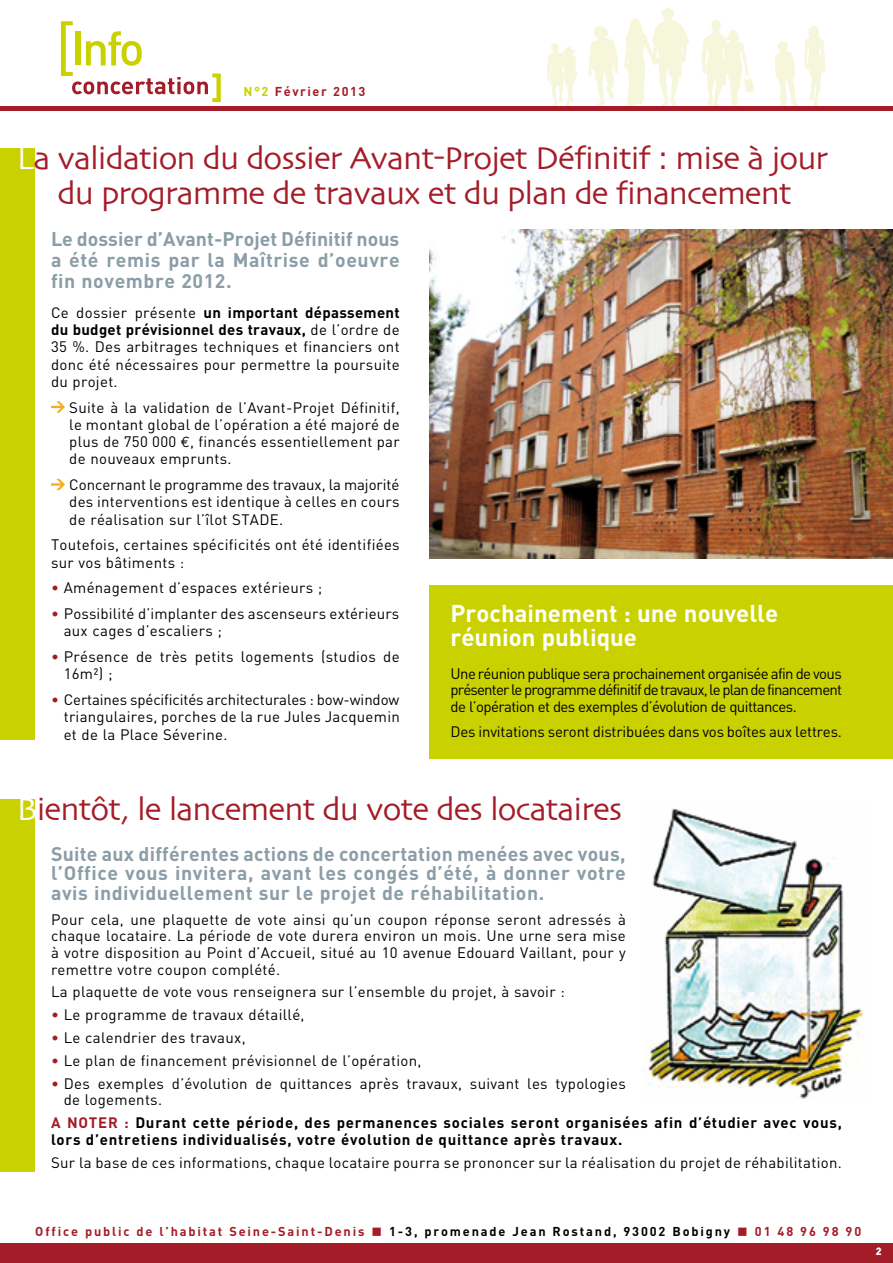
<style>
.page{position:relative;width:893px;height:1263px;background:#fff}
.page>*{position:absolute;margin:0;border:0;box-sizing:border-box;transform-origin:0 0}
.t1{font:33px/34.5px "Skia";letter-spacing:-.03em;color:#a41c28;text-align:center}
.t2{font:700 24px/24px "DIN";color:#fff}
.t3{font:700 19.5px/21px "DIN";letter-spacing:.03em;color:#8b9da6;text-align:justify}
.t4{font:15px/17.2px "DIN";letter-spacing:.02em;color:#000;text-align:justify}
.t5{font:700 15px/16.5px "DIN";letter-spacing:.05em;color:#000}
.t6{font:15px "DIN";letter-spacing:-.01em;color:#000}
.t7{font:700 12.75px "DIN";letter-spacing:.145em;color:#a41c28}
.t8{font:700 12.75px "DIN";letter-spacing:.12em;color:#a41c28}
.t9{font:900 10.5px "DIN";color:#fff}
.s1{color:#c9d200}
.s2{color:#fff}
.s3{font-weight:700}
.s4{font-family:"Euro Mono Std"}
.s5{color:#a41c28}
.s6{color:#000}
</style>
<div class="page">
<svg style="left:804px;top:26px;width:21px;height:80px"></svg>
<svg style="left:775px;top:41px;width:23px;height:65px"></svg>
<svg style="left:624px;top:8px;width:65px;height:98px"></svg>
<svg style="left:588px;top:26px;width:30px;height:80px"></svg>
<svg style="left:547px;top:43px;width:30px;height:63px"></svg>
<svg style="left:701px;top:20px;width:53px;height:86px"></svg>
<div style="left:0;top:1244px;width:893px;height:19px;background:#a41c28"></div>
<div style="left:0;top:106px;width:893px;height:5px;background:#a41c28"></div>
<svg style="left:61px;top:21px;width:160px;height:81px"></svg>
<svg style="left:51px;top:401px;width:14px;height:12px"></svg>
<svg style="left:51px;top:479px;width:14px;height:11px"></svg>
<div style="left:0;top:149px;width:34px;height:591px;background:#c9d200"></div>
<div style="left:429px;top:585px;width:464px;height:174px;background:#c9d200"></div>
<div style="left:0;top:799px;width:34px;height:372px;background:#c9d200"></div>
<img style="left:429px;top:230px;width:464px;height:328px">
<img style="left:643px;top:808px;width:222px;height:291px">
<p class="t8" style="left:243px;top:83px;width:124px"><span class="s1">N°2</span> Février 2013</p>
<h1 class="t1" style="left:17px;top:143px;width:813px"><span class="s2">L</span>a validation du dossier Avant-Projet Définitif : mise à jour du programme de travaux et du plan de financement</h1>
<h3 class="t3" style="left:51px;top:227px;width:350px">Le dossier d’Avant-Projet Définitif nous a été remis par la Maîtrise d’oeuvre fin novembre 2012.</h3>
<p class="t4" style="left:51px;top:304px;width:350px">Ce dossier présente <span class="s3">un important dépassement du budget prévisionnel des travaux,</span> de l’ordre de 35 %. Des arbitrages techniques et financiers ont donc été nécessaires pour permettre la poursuite du projet.</p>
<p class="t4" style="left:69px;top:398px;width:332px">Suite à la validation de l’Avant-Projet Définitif, le montant global de l’opération a été majoré de plus de 750 000 <span class="s4">€</span>, financés essentiellement par de nouveaux emprunts.</p>
<p class="t4" style="left:69px;top:476px;width:332px">Concernant le programme des travaux, la majorité des interventions est identique à celles en cours de réalisation sur l’îlot STADE.</p>
<p class="t4" style="left:51px;top:536px;width:350px">Toutefois, certaines spécificités ont été identifiées sur vos bâtiments :</p>
<p class="t4" style="left:51px;top:579px;width:273px"><span class="s5">•</span> Aménagement d’espaces extérieurs ;</p>
<p class="t4" style="left:64px;top:605px;width:337px;text-indent:-13px"><span class="s5">•</span> Possibilité d’implanter des ascenseurs extérieurs aux cages d’escaliers ;</p>
<p class="t4" style="left:64px;top:648px;width:337px;text-indent:-13px"><span class="s5">•</span> Présence de très petits logements (studios de<br>16m²) ;</p>
<p class="t4" style="left:64px;top:691px;width:338px;text-indent:-13px"><span class="s5">•</span> Certaines spécificités architecturales : bow-window triangulaires, porches de la rue Jules Jacquemin et de la Place Séverine.</p>
<h2 class="t2" style="left:451px;top:600px;width:329px">Prochainement : une nouvelle réunion publique</h2>
<p class="t4" style="left:451px;top:665px;width:393px;line-height:16.5px">Une réunion publique sera prochainement organisée afin de vous présenter le programme définitif de travaux, le plan de financement de l’opération et des exemples d’évolution de quittances.</p>
<p class="t6" style="left:451px;top:722px;width:393px">Des invitations seront distribuées dans vos boîtes aux lettres.</p>
<h1 class="t1" style="left:17px;top:794px;width:607px"><span class="s2">B</span>ientôt, le lancement du vote des locataires</h1>
<h3 class="t3" style="left:51px;top:843px;width:576px;line-height:19.5px">Suite aux différentes actions de concertation menées avec vous, l’Office vous invitera, avant les congés d’été, à donner votre avis individuellement sur le projet de réhabilitation.</h3>
<p class="t4" style="left:51px;top:911px;width:576px;line-height:16.5px">Pour cela, une plaquette de vote ainsi qu’un coupon réponse seront adressés à chaque locataire. La période de vote durera environ un mois. Une urne sera mise à votre disposition au Point d’Accueil, situé au 10 avenue Edouard Vaillant, pour y remettre votre coupon complété.</p>
<p class="t4" style="left:51px;top:983px;width:515px">La plaquette de vote vous renseignera sur l’ensemble du projet, à savoir :</p>
<p class="t4" style="left:51px;top:1006px;width:255px"><span class="s5">•</span> Le programme de travaux détaillé,</p>
<p class="t4" style="left:51px;top:1029px;width:196px"><span class="s5">•</span> Le calendrier des travaux,</p>
<p class="t4" style="left:51px;top:1052px;width:372px"><span class="s5">•</span> Le plan de financement prévisionnel de l’opération,</p>
<p class="t4" style="left:64px;top:1075px;width:564px;line-height:16.5px;text-indent:-13px"><span class="s5">•</span> Des exemples d’évolution de quittances après travaux, suivant les typologies de logements.</p>
<p class="t5" style="left:51px;top:1114px;width:792px"><span class="s5">A NOTER :</span> Durant cette période, des permanences sociales seront organisées afin d’étudier avec vous, lors d’entretiens individualisés, votre évolution de quittance après travaux.</p>
<p class="t4" style="left:51px;top:1153px;width:792px">Sur la base de ces informations, chaque locataire pourra se prononcer sur la réalisation du projet de réhabilitation.</p>
<p class="t7" style="left:35px;top:1223px;width:827px">Office public de l’habitat Seine-Saint-Denis ■ <span class="s6">1-3, promenade Jean Rostand, 93002 Bobigny</span> ■ 01 48 96 98 90</p>
<p class="t9" style="left:876px;top:1244px;width:7px">2</p>
</div>
